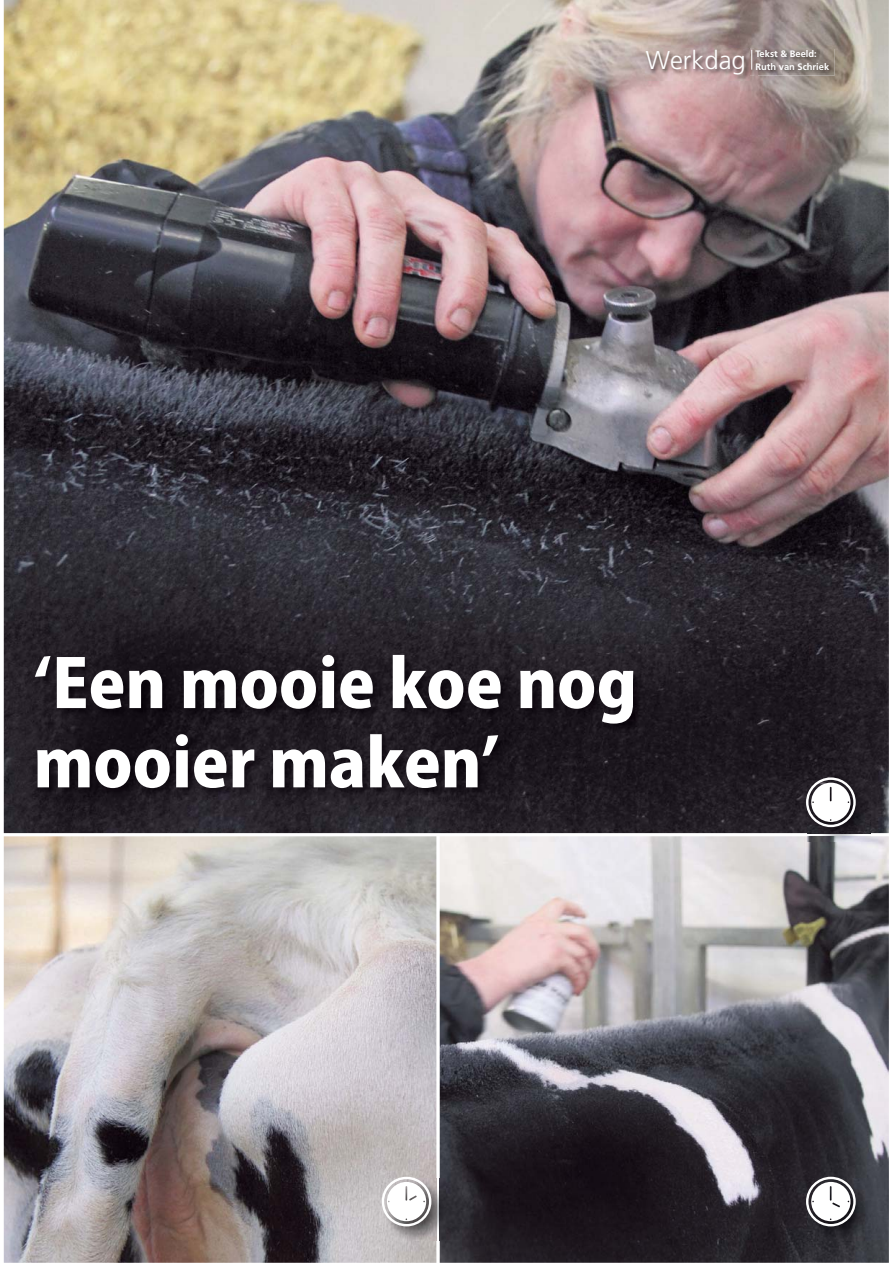
<style>
.page{position:relative;width:893px;height:1263px;background:#fff}
.page>*{position:absolute;margin:0;border:0;box-sizing:border-box;transform-origin:0 0}
.t1{font:66px/79.3px "Koz Go Pro Heavy 90 msp RKSJ H";color:#fff}
.t2{font:300 25.65px "Frutiger LT Std";color:#fff}
.t3{font:700 9.3px/12.6px "Frutiger LT Std";color:#fff}
</style>
<div class="page">
<img style="left:4px;top:0;width:885px;height:833px">
<img style="left:440px;top:836px;width:449px;height:427px">
<img style="left:4px;top:836px;width:432px;height:427px">
<img style="left:383px;top:1178px;width:63px;height:63px">
<svg style="left:382px;top:1177px;width:49px;height:49px"></svg>
<img style="left:808px;top:1178px;width:62px;height:63px">
<svg style="left:806px;top:1177px;width:50px;height:49px"></svg>
<img style="left:808px;top:779px;width:62px;height:63px">
<svg style="left:806px;top:777px;width:50px;height:50px"></svg>
<img style="left:34px;top:653px;width:611px;height:146px">
<img style="left:645px;top:49px;width:105px;height:31px">
<img style="left:750px;top:49px;width:4px;height:26px">
<svg style="left:751px;top:50px;width:1px;height:20px"></svg>
<img style="left:758px;top:49px;width:77px;height:26px">
<img style="left:754px;top:49px;width:4px;height:26px">
<p class="t2" style="left:646px;top:49px;width:102px">Werkdag</p>
<p class="t3" style="left:755px;top:48px;width:75px">Tekst &amp; Beeld:<br>Ruth van Schriek</p>
<p class="t1" style="left:34px;top:653px;width:605px">ʻEen mooie koe nog mooier makenʼ</p>
</div>
